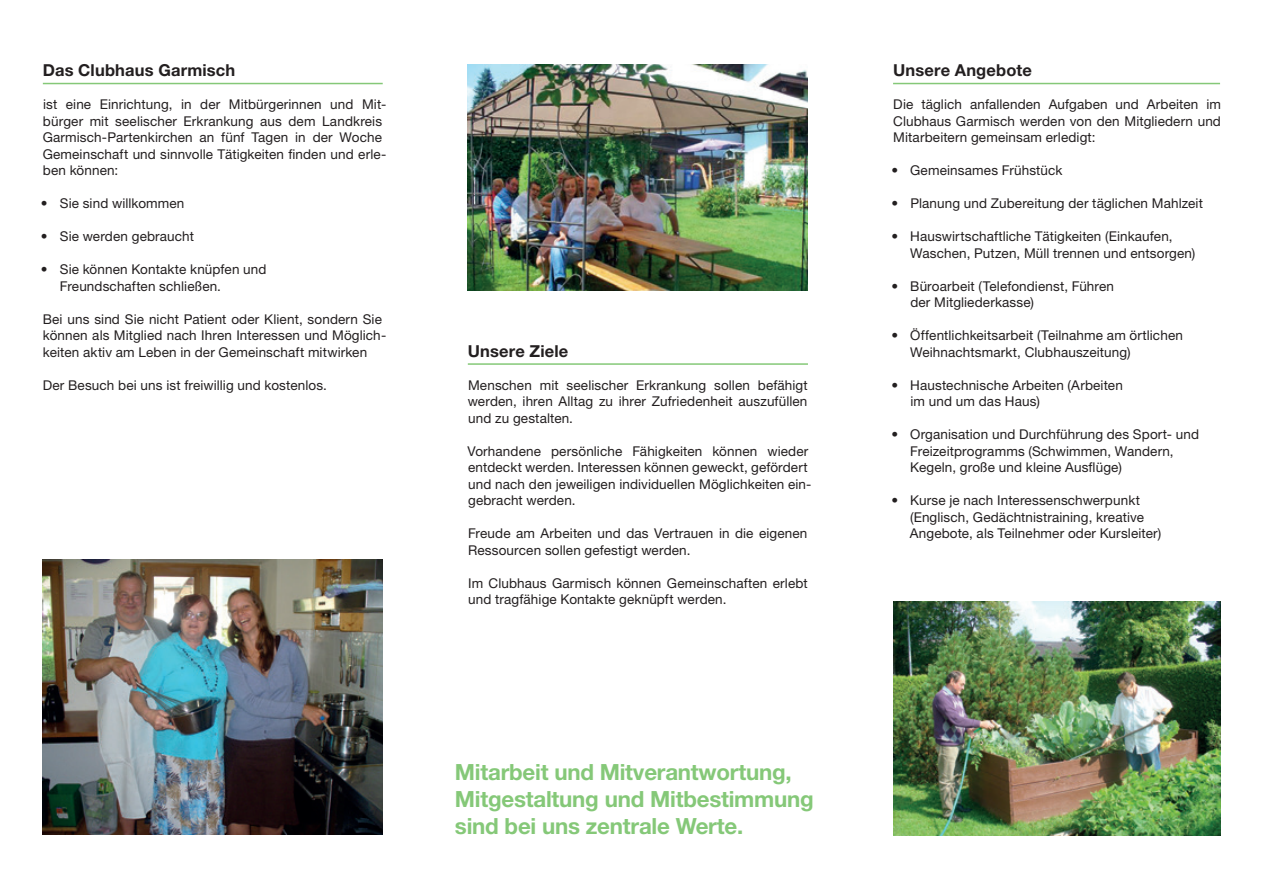
<style>
.page{position:relative;width:1263px;height:893px;background:#fff}
.page>*{position:absolute;margin:0;border:0;box-sizing:border-box;transform-origin:0 0}
.t1{font:700 22.35px/26.8px "Helvetica Neue LT Std";letter-spacing:-.01em;color:#85c878}
.t2{font:700 16.5px "Helvetica Neue LT Std";letter-spacing:.01em;color:#231f20}
.t3{font:13.5px/16.5px "Helvetica Neue LT Std";letter-spacing:.01em;color:#231f20}
</style>
<div class="page">
<hr style="left:43px;top:83px;width:340px;height:1px;background:#85c878">
<hr style="left:468px;top:363px;width:340px;height:2px;background:#85c878">
<img style="left:43px;top:559px;width:340px;height:275px">
<img style="left:468px;top:65px;width:340px;height:226px">
<hr style="left:893px;top:83px;width:327px;height:1px;background:#85c878">
<img style="left:893px;top:601px;width:327px;height:234px">
<p class="t2" style="left:43px;top:60px;width:194px">Das Clubhaus Garmisch</p>
<p class="t3" style="left:43px;top:96px;width:345px">ist eine Einrichtung, in der Mitbürgerinnen und Mit&shy;bürger mit seelischer Erkrankung aus dem Landkreis Garmisch-Partenkirchen an fünf Tagen in der Woche Gemeinschaft und sinnvolle Tätigkeiten finden und erle&shy;ben können:</p>
<p class="t3" style="left:41px;top:195px;width:145px">• Sie sind willkommen</p>
<p class="t3" style="left:41px;top:228px;width:155px">• Sie werden gebraucht</p>
<p class="t3" style="left:60px;top:261px;width:208px;text-indent:-19px">• Sie können Kontakte knüpfen und<br>Freundschaften schließen.</p>
<p class="t3" style="left:43px;top:310px;width:345px">Bei uns sind Sie nicht Patient oder Klient, sondern Sie können als Mitglied nach Ihren Interessen und Möglich&shy;keiten aktiv am Leben in der Gemeinschaft mitwirken</p>
<p class="t3" style="left:43px;top:376px;width:286px">Der Besuch bei uns ist freiwillig und kostenlos.</p>
<p class="t2" style="left:468px;top:340px;width:102px">Unsere Ziele</p>
<p class="t3" style="left:468px;top:376px;width:341px;text-align:justify">Menschen mit seelischer Erkrankung sollen befähigt werden, ihren Alltag zu ihrer Zufriedenheit auszufüllen und zu gestalten.</p>
<p class="t3" style="left:467px;top:442px;width:345px">Vorhandene persönliche Fähigkeiten können wieder entdeckt werden. Interessen können geweckt, gefördert und nach den jeweiligen individuellen Möglichkeiten ein&shy;gebracht werden.</p>
<p class="t3" style="left:468px;top:525px;width:341px">Freude am Arbeiten und das Vertrauen in die eigenen<br>Ressourcen sollen gefestigt werden.</p>
<p class="t3" style="left:468px;top:574px;width:341px">Im Clubhaus Garmisch können Gemeinschaften erlebt und tragfähige Kontakte geknüpft werden.</p>
<h1 class="t1" style="left:455px;top:758px;width:360px">Mitarbeit und Mitverantwortung,<br>Mitgestaltung und Mitbestimmung sind bei uns zentrale Werte.</h1>
<p class="t2" style="left:893px;top:60px;width:140px">Unsere Angebote</p>
<p class="t3" style="left:893px;top:96px;width:329px;text-align:justify">Die täglich anfallenden Aufgaben und Arbeiten im Clubhaus Garmisch werden von den Mitgliedern und Mitarbeitern gemeinsam erledigt:</p>
<p class="t3" style="left:891px;top:162px;width:173px">• Gemeinsames Frühstück</p>
<p class="t3" style="left:891px;top:195px;width:313px">• Planung und Zubereitung der täglichen Mahlzeit</p>
<p class="t3" style="left:910px;top:228px;width:287px;text-indent:-19px">• Hauswirtschaftliche Tätigkeiten (Einkaufen,<br>Waschen, Putzen, Müll trennen und entsorgen)</p>
<p class="t3" style="left:910px;top:277px;width:205px;text-indent:-19px">• Büroarbeit (Telefondienst, Führen der Mitgliederkasse)</p>
<p class="t3" style="left:910px;top:327px;width:274px;text-indent:-19px">• Öffentlichkeitsarbeit (Teilnahme am örtlichen<br>Weihnachtsmarkt, Clubhauszeitung)</p>
<p class="t3" style="left:910px;top:376px;width:214px;text-indent:-19px">• Haustechnische Arbeiten (Arbeiten im und um das Haus)</p>
<p class="t3" style="left:910px;top:426px;width:290px;text-indent:-19px">• Organisation und Durchführung des Sport- und<br>Freizeitprogramms (Schwimmen, Wandern,<br>Kegeln, große und kleine Ausflüge)</p>
<p class="t3" style="left:910px;top:492px;width:253px;text-indent:-18px">• Kurse je nach Interessenschwerpunkt (Englisch, Gedächtnistraining, kreative<br>Angebote, als Teilnehmer oder Kursleiter)</p>
</div>
